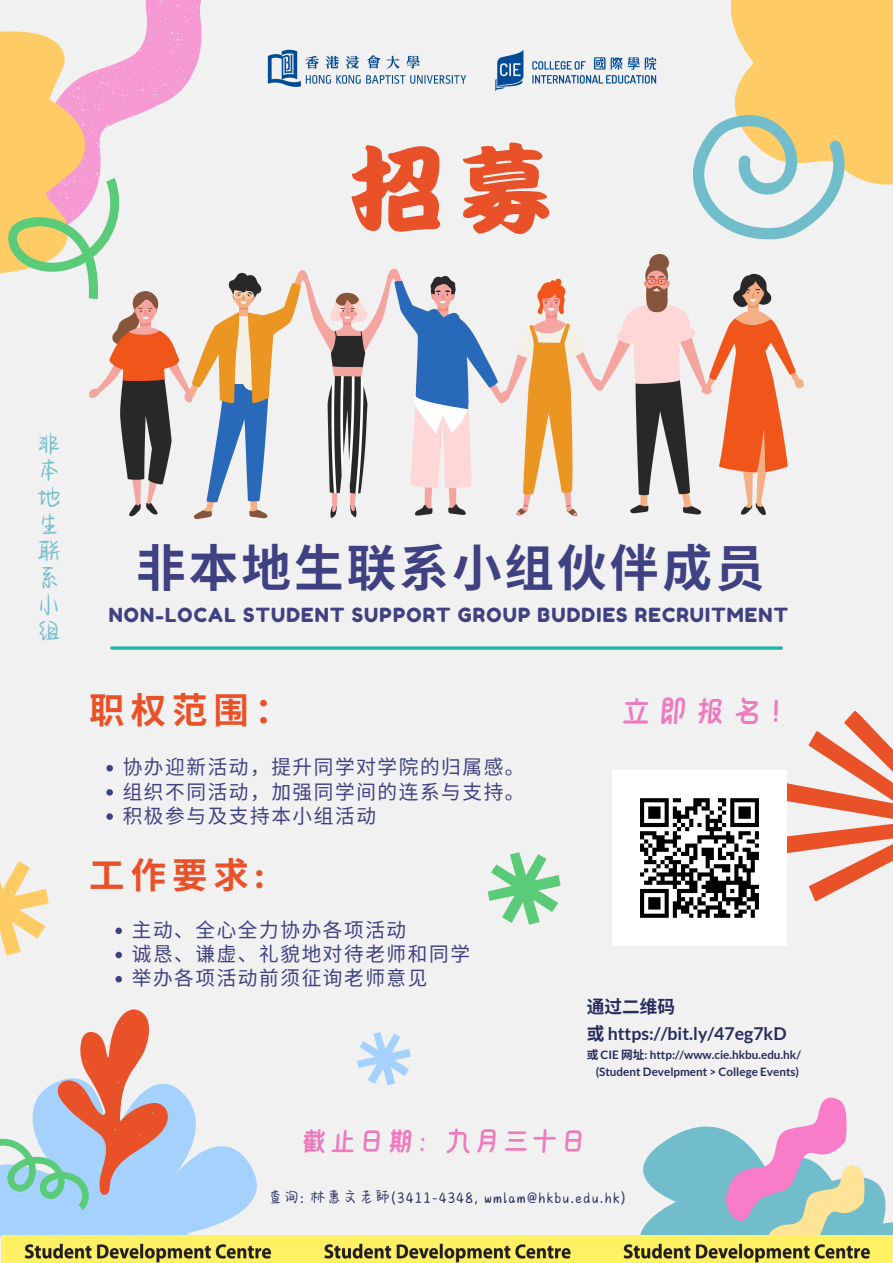
<style>
.page{position:relative;width:893px;height:1263px;background:#f1f1f1}
.page>*{position:absolute;margin:0;border:0;box-sizing:border-box;transform-origin:0 0}
.t1{font:112.5px "Canva Pavilion Flow SC";color:#e95228}
.t2{font:700 49.65px "Noto Sans CJ Ksc";letter-spacing:.06em;color:#404182}
.t3{font:700 35.4px "Noto Sans CJ Ksc";letter-spacing:.17em;color:#e95228}
.t4{font:33.75px "Canva Creative Round SC";color:#ed7bbd}
.t5{font:30px "Canva Creative Round SC";letter-spacing:.06em;color:#ed7bbd}
.t6{font:27px/26.8px "Canva Milk Ttea SC";color:#71bdcb;text-align:justify}
.t7{font:19.65px "Noto Sans CJ Ksc";letter-spacing:.08em;color:#404182}
.t8{font:19.5px "Fredoka One";letter-spacing:.06em;color:#404182}
.t9{font:700 17.7px "Lato";color:#262c5d}
.t10{font:700 17.7px "Noto Sans CJ Ksc";color:#262c5d}
.t11{font:16.5px "Canva Milk Ttea SC";letter-spacing:.08em;color:#262c5d}
.t12{font:700 11.7px "Lato";color:#262c5d}
.s1{font-family:"Lato Latin";font-weight:900}
.s2{font-family:"Noto Sans CJ Ksc"}
</style>
<div class="page">
<svg style="left:0;top:1094px;width:275px;height:143px;fill:#a5d1ff"></svg>
<svg style="left:0;top:1009px;width:184px;height:210px"></svg>
<svg style="left:115px;top:927px;width:7px;height:7px"></svg>
<svg style="left:115px;top:952px;width:7px;height:6px"></svg>
<svg style="left:115px;top:976px;width:7px;height:6px"></svg>
<svg style="left:135px;top:0;width:157px;height:116px"></svg>
<svg style="left:0;top:31px;width:135px;height:267px"></svg>
<svg style="left:656px;top:0;width:237px;height:185px;fill:#ffcb64"></svg>
<img style="left:267px;top:50px;width:389px;height:41px">
<svg style="left:669px;top:78px;width:194px;height:162px"></svg>
<svg style="left:106px;top:765px;width:7px;height:6px"></svg>
<svg style="left:106px;top:789px;width:7px;height:7px"></svg>
<svg style="left:106px;top:813px;width:7px;height:7px"></svg>
<svg style="left:734px;top:710px;width:159px;height:236px"></svg>
<img style="left:612px;top:771px;width:175px;height:174px">
<svg style="left:0;top:861px;width:49px;height:94px"></svg>
<svg style="left:488px;top:852px;width:72px;height:73px"></svg>
<svg style="left:357px;top:1032px;width:53px;height:53px"></svg>
<svg style="left:607px;top:1126px;width:286px;height:110px"></svg>
<svg style="left:704px;top:1097px;width:179px;height:139px"></svg>
<img style="left:1px;top:1236px;width:892px;height:27px">
<img style="left:89px;top:254px;width:715px;height:265px">
<svg style="left:112px;top:646px;width:669px;height:4px;background:#42beb2"></svg>
<p class="t1" style="left:345px;top:129px;width:213px">招募</p>
<p class="t6" style="left:37px;top:431px;width:26px">非本地生联系小组</p>
<p class="t2" style="left:136px;top:528px;width:630px">非本地生联系小组伙伴成员</p>
<p class="t8" style="left:109px;top:603px;width:681px">NON-LOCAL STUDENT SUPPORT GROUP BUDDIES RECRUITMENT</p>
<h4 class="t3" style="left:89px;top:682px;width:202px">职权范围：</h4>
<h1 class="t7" style="left:123px;top:752px;width:403px">协办迎新活动，提升同学对学院的归属感。</h1>
<p class="t7" style="left:123px;top:776px;width:403px">组织不同活动，加强同学间的连系与支持。</p>
<p class="t7" style="left:123px;top:800px;width:255px">积极参与及支持本小组活动</p>
<p class="t3" style="left:89px;top:847px;width:176px">工作要求<span class="s1">:</span></p>
<p class="t7" style="left:132px;top:914px;width:276px">主动、全心全力协办各项活动</p>
<p class="t7" style="left:132px;top:938px;width:340px">诚恳、谦虚、礼貌地对待老师和同学</p>
<p class="t7" style="left:132px;top:962px;width:295px">举办各项活动前须征询老师意见</p>
<p class="t4" style="left:621px;top:696px;width:162px">立即报名!</p>
<p class="t10" style="left:586px;top:993px;width:90px">通过二维码</p>
<p class="t9" style="left:586px;top:1022px;width:201px"><span class="s2">或</span> https://bit.ly/47eg7kD</p>
<h2 class="t12" style="left:586px;top:1047px;width:216px"><span class="s2">或</span> CIE <span class="s2">网址</span>: http://www.cie.hkbu.edu.hk/</h2>
<p class="t12" style="left:596px;top:1065px;width:205px">(Student Develpment &gt; College Events)</p>
<p class="t5" style="left:301px;top:1127px;width:288px">截止日期：九月三十日</p>
<h3 class="t11" style="left:268px;top:1187px;width:359px">查询: 林惠文老師(3411-4348, wmlam@hkbu.edu.hk)</h3>
</div>
